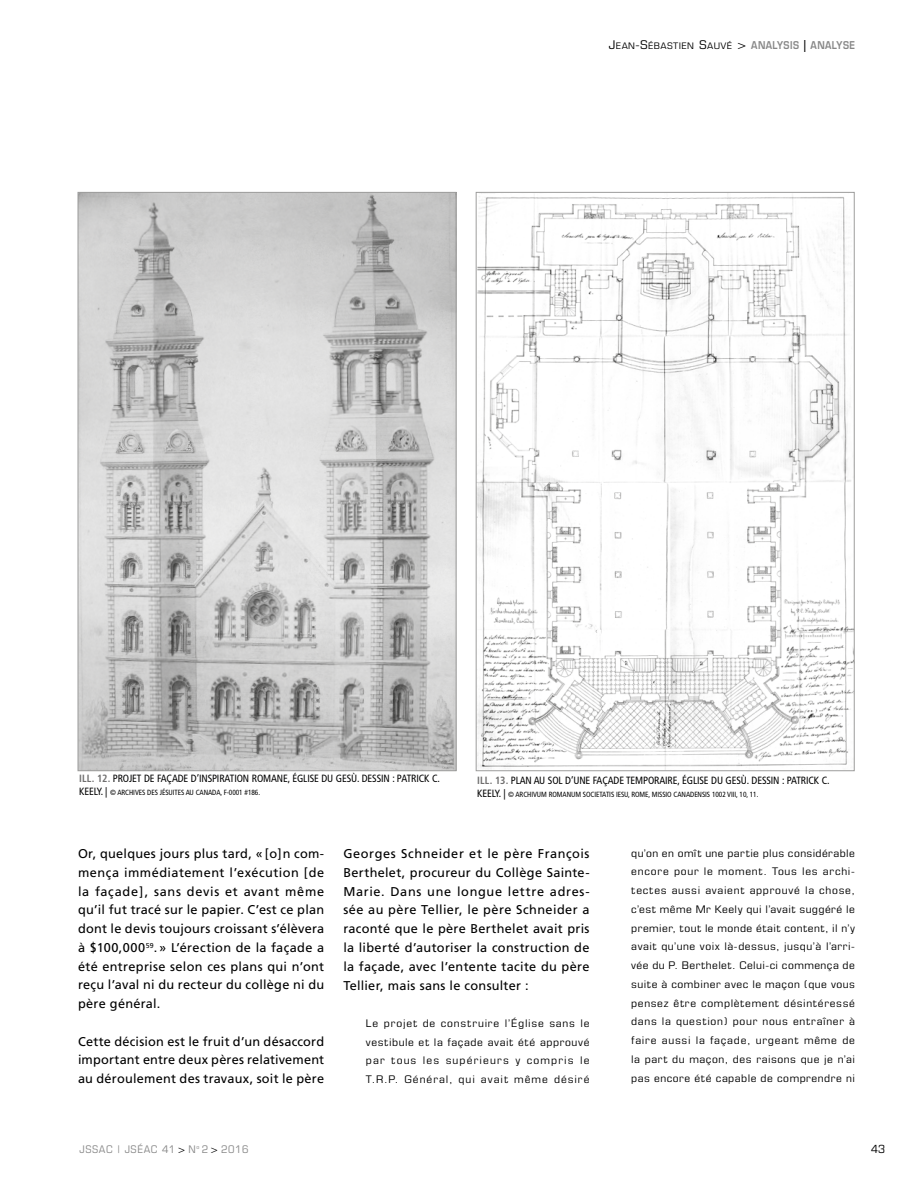
<style>
.page{position:relative;width:918px;height:1188px;background:#fff}
.page>*{position:absolute;margin:0;border:0;box-sizing:border-box;transform-origin:0 0}
.t1{font:12.75px/18.8px "Frutiger";letter-spacing:.02em;color:#000;text-align:justify}
.t2{font:condensed 11.25px "Eurostile";color:#000;scale:1.1 1}
.t3{font:condensed 10.5px/18.8px "Eurostile";letter-spacing:.06em;color:#000;text-align:justify;scale:1.2 1}
.t4{font:condensed 10.5px "Frutiger";letter-spacing:-.01em;color:#000}
.t5{font:condensed 10.5px "Eurostile";letter-spacing:.05em;color:#878787;scale:1.1 1}
.t6{font:condensed 9px "Eurostile";letter-spacing:.035em;color:#000;scale:1.2 1}
.t7{font:condensed 7.5px "Frutiger";letter-spacing:-.01em;color:#000}
.s1{font-size:12px}
.s2{font-weight:600;font-stretch:normal;font-size:10.5px;color:#878787}
.s3{font-weight:600;font-stretch:normal;font-size:12px}
.s4{font-weight:700;color:#706f6f}
.s5{font-size:10.5px}
.s6{color:#000}
</style>
<div class="page">
<img style="left:478px;top:196px;width:375px;height:573px">
<img style="left:80px;top:194px;width:374px;height:575px">
<p class="t6" style="left:609px;top:40px;width:207px"><span class="s1">J</span>EAN<span class="s1">-S</span>ÉBASTIEN <span class="s1">S</span>AUVÉ <span class="s1">&gt;</span> <span class="s2">ANALYSIS</span> <span class="s3">|</span> <span class="s2">ANALYSE</span></p>
<p class="t4" style="left:79px;top:773px;width:362px"><span class="s4">ILL. 12.</span> PROJET DE FAÇADE D’INSPIRATION ROMANE, ÉGLISE DU GESÙ. DESSIN : PATRICK C.</p>
<p class="t7" style="left:79px;top:788px;width:183px"><span class="s5">KEELY. |</span> © ARCHIVES DES JÉSUITES AU CANADA, F-0001 #186.</p>
<p class="t4" style="left:477px;top:774px;width:354px"><span class="s4">ILL. 13.</span> PLAN AU SOL D’UNE FAÇADE TEMPORAIRE, ÉGLISE DU GESÙ. DESSIN : PATRICK C.</p>
<p class="t7" style="left:477px;top:790px;width:283px"><span class="s5">KEELY. |</span> © ARCHIVUM ROMANUM SOCIETATIS IESU, ROME, MISSIO CANADENSIS 1002 VIII, 10, 11.</p>
<p class="t1" style="left:78px;top:844px;width:248px">Or, quelques jours plus tard, « [o]n com&shy;mença immédiatement l’exécution [de la façade], sans devis et avant même qu’il fut tracé sur le papier. C’est ce plan dont le devis toujours croissant s’élèvera à $100,000<sup>59</sup>. » L’érection de la façade a été entreprise selon ces plans qui n’ont reçu l’aval ni du recteur du collège ni du père général.</p>
<p class="t1" style="left:78px;top:1032px;width:248px">Cette décision est le fruit d’un désaccord important entre deux pères relativement au déroulement des travaux, soit le père</p>
<p class="t1" style="left:343px;top:844px;width:248px">Georges Schneider et le père François Berthelet, procureur du Collège Sainte-Marie. Dans une longue lettre adres&shy;sée au père Tellier, le père Schneider a raconté que le père Berthelet avait pris la liberté d’autoriser la construction de la façade, avec l’entente tacite du père Tellier, mais sans le consulter :</p>
<p class="t3" style="left:366px;top:1014px;width:188px">Le projet de construire l’Église sans le vestibule et la façade avait été approuvé par tous les supérieurs y compris le T.R.P. Général, qui avait même désiré</p>
<p class="t3" style="left:631px;top:843px;width:188px">qu’on en omît une partie plus considérable encore pour le moment. Tous les archi&shy;tectes aussi avaient approuvé la chose, c’est même Mr Keely qui l’avait suggéré le premier, tout le monde était content, il n’y avait qu’une voix là-dessus, jusqu’à l’arri&shy;vée du P. Berthelet. Celui-ci commença de suite à combiner avec le maçon (que vous pensez être complètement désintéressé dans la question) pour nous entraîner à faire aussi la façade, urgeant même de la part du maçon, des raisons que je n’ai pas encore été capable de comprendre ni</p>
<p class="t5" style="left:80px;top:1143px;width:155px">JSSAC | JSÉAC 41 <span class="s6">&gt;</span> N<sup>o</sup> 2 <span class="s6">&gt;</span> 2016</p>
<p class="t2" style="left:871px;top:1142px;width:14px">43</p>
</div>
